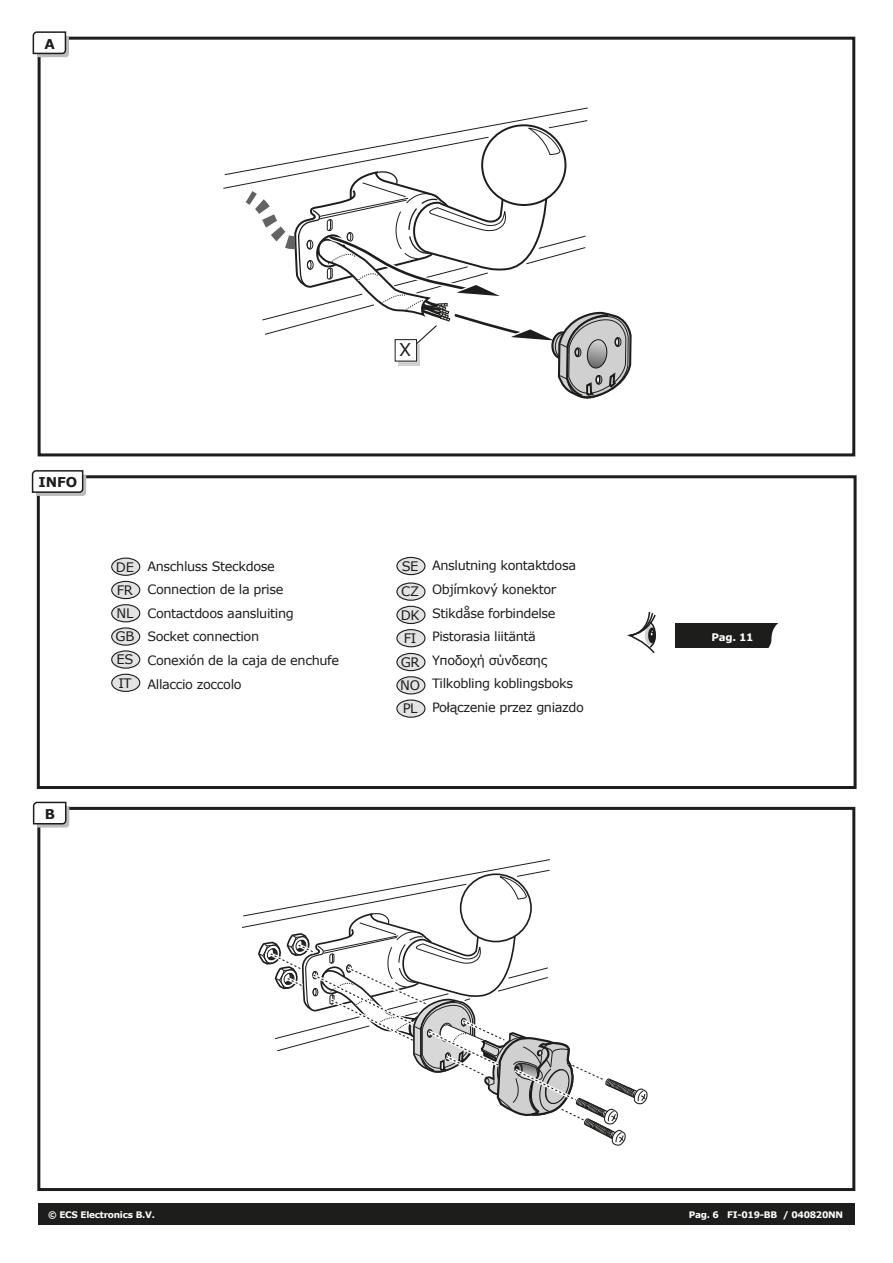
<style>
.page{position:relative;width:893px;height:1263px;background:#fff}
.page>*{position:absolute;margin:0;border:0;box-sizing:border-box;transform-origin:0 0}
.t1{font:17.7px "Verdana";color:#1d1d1b}
.t2{font:700 13.5px "Verdana";color:#1d1d1b}
.t3{font:13.05px/23.4px "Verdana";letter-spacing:-.03em;color:#1d1d1b;text-align:justify}
.t4{font:12.9px/23.5px "Verdana";letter-spacing:-.03em;color:#1d1d1b}
.t5{font:700 10.35px "Verdana";color:#fff}
.t6{font:700 9px "Verdana";letter-spacing:-.03em;color:#fff}
</style>
<div class="page">
<div style="left:38px;top:1203px;width:817px;height:21px;background:#1d1d1b"></div>
<svg style="left:37px;top:36px;width:819px;height:421px"></svg>
<svg style="left:32px;top:31px;width:37px;height:26px"></svg>
<div style="left:37px;top:807px;width:818px;height:384px;border:3px solid #1d1d1b"></div>
<svg style="left:32px;top:801px;width:37px;height:26px"></svg>
<svg style="left:222px;top:107px;width:409px;height:300px"></svg>
<svg style="left:398px;top:345px;width:22px;height:21px"></svg>
<div style="left:395px;top:339px;width:22px;height:22px;background:#fff;border:1px solid #1d1d1b"></div>
<div style="left:37px;top:475px;width:819px;height:314px;border:3px solid #1d1d1b"></div>
<svg style="left:31px;top:470px;width:55px;height:26px"></svg>
<div style="left:109px;top:556px;width:33px;height:21px;border:4px solid #fff;border-radius:50%"></div>
<div style="left:112px;top:558px;width:28px;height:17px;background:#e3e3e3;border-radius:50%"></div>
<div style="left:111px;top:557px;width:29px;height:19px;border:1px solid #1d1d1b;border-radius:50%"></div>
<div style="left:109px;top:579px;width:33px;height:22px;border:4px solid #fff;border-radius:50%"></div>
<div style="left:112px;top:581px;width:28px;height:18px;background:#e3e3e3;border-radius:50%"></div>
<div style="left:111px;top:581px;width:29px;height:18px;border:1px solid #1d1d1b;border-radius:50%"></div>
<div style="left:109px;top:602px;width:33px;height:22px;border:4px solid #fff;border-radius:50%"></div>
<div style="left:112px;top:605px;width:28px;height:17px;background:#e3e3e3;border-radius:50%"></div>
<div style="left:111px;top:604px;width:29px;height:18px;border:1px solid #1d1d1b;border-radius:50%"></div>
<div style="left:395px;top:581px;width:32px;height:21px;border:4px solid #fff;border-radius:50%"></div>
<div style="left:397px;top:583px;width:28px;height:17px;background:#e3e3e3;border-radius:50%"></div>
<div style="left:396px;top:582px;width:29px;height:19px;border:1px solid #1d1d1b;border-radius:50%"></div>
<div style="left:395px;top:555px;width:32px;height:22px;border:4px solid #fff;border-radius:50%"></div>
<div style="left:397px;top:557px;width:28px;height:18px;background:#e3e3e3;border-radius:50%"></div>
<div style="left:396px;top:557px;width:29px;height:18px;border:1px solid #1d1d1b;border-radius:50%"></div>
<div style="left:395px;top:604px;width:32px;height:22px;border:4px solid #fff;border-radius:50%"></div>
<div style="left:397px;top:606px;width:28px;height:17px;background:#e3e3e3;border-radius:50%"></div>
<div style="left:396px;top:606px;width:29px;height:18px;border:1px solid #1d1d1b;border-radius:50%"></div>
<div style="left:395px;top:627px;width:32px;height:22px;border:4px solid #fff;border-radius:50%"></div>
<div style="left:397px;top:630px;width:28px;height:17px;background:#e3e3e3;border-radius:50%"></div>
<div style="left:396px;top:629px;width:29px;height:18px;border:1px solid #1d1d1b;border-radius:50%"></div>
<div style="left:395px;top:651px;width:32px;height:22px;border:4px solid #fff;border-radius:50%"></div>
<div style="left:397px;top:653px;width:28px;height:18px;background:#e3e3e3;border-radius:50%"></div>
<div style="left:396px;top:653px;width:29px;height:18px;border:1px solid #1d1d1b;border-radius:50%"></div>
<div style="left:395px;top:674px;width:32px;height:22px;border:4px solid #fff;border-radius:50%"></div>
<div style="left:397px;top:677px;width:28px;height:17px;background:#e3e3e3;border-radius:50%"></div>
<div style="left:396px;top:676px;width:29px;height:18px;border:1px solid #1d1d1b;border-radius:50%"></div>
<div style="left:395px;top:698px;width:32px;height:21px;border:4px solid #fff;border-radius:50%"></div>
<div style="left:397px;top:700px;width:28px;height:17px;background:#e3e3e3;border-radius:50%"></div>
<div style="left:396px;top:699px;width:29px;height:19px;border:1px solid #1d1d1b;border-radius:50%"></div>
<div style="left:109px;top:626px;width:33px;height:21px;border:4px solid #fff;border-radius:50%"></div>
<div style="left:112px;top:628px;width:28px;height:17px;background:#e3e3e3;border-radius:50%"></div>
<div style="left:111px;top:627px;width:29px;height:19px;border:1px solid #1d1d1b;border-radius:50%"></div>
<div style="left:109px;top:649px;width:33px;height:21px;border:4px solid #fff;border-radius:50%"></div>
<div style="left:112px;top:651px;width:28px;height:17px;background:#e3e3e3;border-radius:50%"></div>
<div style="left:111px;top:650px;width:29px;height:19px;border:1px solid #1d1d1b;border-radius:50%"></div>
<div style="left:109px;top:672px;width:33px;height:22px;border:4px solid #fff;border-radius:50%"></div>
<div style="left:112px;top:674px;width:28px;height:17px;background:#e3e3e3;border-radius:50%"></div>
<div style="left:111px;top:674px;width:29px;height:18px;border:1px solid #1d1d1b;border-radius:50%"></div>
<div style="left:675px;top:624px;width:106px;height:24px;background:#1d1d1b"></div>
<svg style="left:764px;top:623px;width:17px;height:25px"></svg>
<svg style="left:628px;top:611px;width:28px;height:43px"></svg>
<svg style="left:242px;top:859px;width:406px;height:287px"></svg>
<p class="t2" style="left:44px;top:34px;width:12px">A</p>
<h1 class="t1" style="left:399px;top:338px;width:14px">X</h1>
<p class="t2" style="left:38px;top:473px;width:41px">INFO</p>
<p class="t2" style="left:45px;top:804px;width:12px">B</p>
<p class="t4" style="left:147px;top:554px;width:193px">Anschluss Steckdose<br>Connection de la prise<br>Contactdoos aansluiting<br>Socket connection<br>Conexión de la caja de enchufe<br>Allaccio zoccolo</p>
<p class="t4" style="left:432px;top:554px;width:153px">Anslutning kontaktdosa<br>Objímkový konektor<br>Stikdåse forbindelse<br>Pistorasia liitäntä<br>Υποδοχή σύνδεσης<br>Tilkobling koblingsboks<br>Połączenie przez gniazdo</p>
<p class="t3" style="left:402px;top:554px;width:18px">SE</p>
<p class="t3" style="left:400px;top:603px;width:21px;text-align:left">DK<br>FI<br>GR<br>NO<br>PL</p>
<p class="t3" style="left:116px;top:555px;width:20px">DE FR NL</p>
<p class="t3" style="left:401px;top:580px;width:19px">CZ</p>
<p class="t3" style="left:116px;top:625px;width:20px">GB ES IT</p>
<p class="t5" style="left:712px;top:629px;width:43px">Pag. 11</p>
<p class="t6" style="left:48px;top:1208px;width:108px">© ECS Electronics B.V.</p>
<p class="t6" style="left:689px;top:1208px;width:156px">Pag. 6 FI-019-BB / 040820NN</p>
</div>
